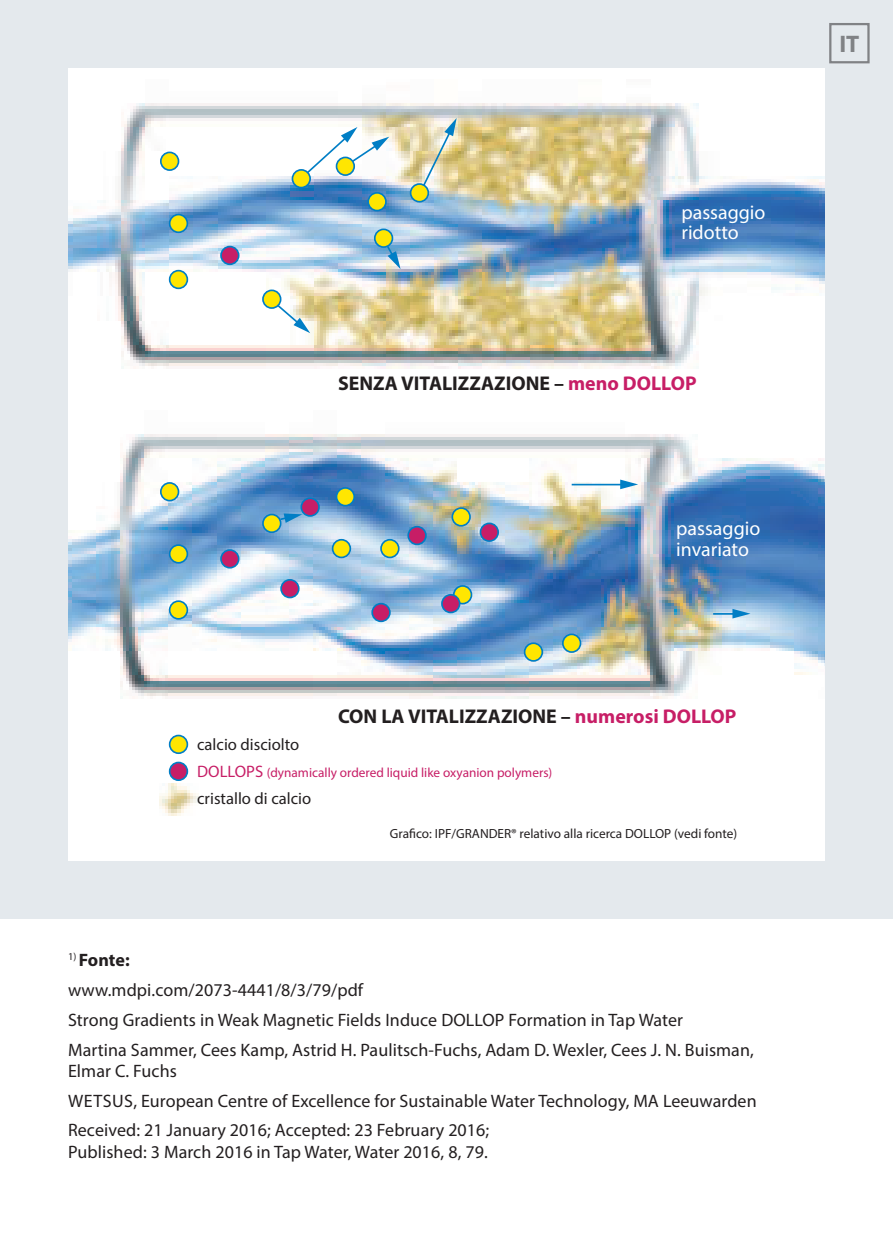
<style>
.page{position:relative;width:893px;height:1259px;background:#fff}
.page>*{position:absolute;margin:0;border:0;box-sizing:border-box;transform-origin:0 0}
.t1{font:700 24px "Myriad Pro";color:#808285}
.t2{font:700 19.8px "Myriad Pro";color:#231f20}
.t3{font:19.8px/20.7px "Myriad Pro";color:#fff}
.t4{font:18px/29.7px "Myriad Pro";letter-spacing:.005em;color:#231f20}
.t5{font:16.5px "Myriad Pro";color:#231f20}
.t6{font:13.2px "Myriad Pro";color:#231f20}
.t7{font:13.2px "Myriad Pro";color:#c71e66}
.s1{color:#c71e66}
.s2{font-size:16.5px}
.s3{font-weight:700}
</style>
<div class="page">
<div style="left:0;top:0;width:893px;height:918px;background:#e4e9ed"></div>
<div style="left:68px;top:68px;width:757px;height:792px;background:#fff"></div>
<img style="left:68px;top:103px;width:757px;height:266px">
<img style="left:68px;top:434px;width:757px;height:265px">
<img style="left:159px;top:783px;width:40px;height:32px">
<div style="left:161px;top:152px;width:17px;height:18px;background:#ffe601;border-radius:50%"></div>
<div style="left:160px;top:152px;width:19px;height:19px;border:2px solid #007ec5;border-radius:50%"></div>
<div style="left:170px;top:215px;width:17px;height:17px;background:#ffe601;border-radius:50%"></div>
<div style="left:169px;top:214px;width:19px;height:19px;border:2px solid #007ec5;border-radius:50%"></div>
<div style="left:221px;top:247px;width:18px;height:17px;background:#c71e66;border-radius:50%"></div>
<div style="left:220px;top:246px;width:20px;height:19px;border:2px solid #007ec5;border-radius:50%"></div>
<div style="left:336px;top:157px;width:19px;height:19px;border:2px solid #007ec5;border-radius:50%"></div>
<div style="left:292px;top:170px;width:18px;height:18px;background:#ffe601;border-radius:50%"></div>
<div style="left:292px;top:169px;width:19px;height:19px;border:2px solid #007ec5;border-radius:50%"></div>
<div style="left:368px;top:193px;width:18px;height:18px;background:#ffe601;border-radius:50%"></div>
<div style="left:367px;top:192px;width:20px;height:19px;border:2px solid #007ec5;border-radius:50%"></div>
<div style="left:263px;top:290px;width:18px;height:18px;background:#ffe601;border-radius:50%"></div>
<div style="left:262px;top:289px;width:19px;height:20px;border:2px solid #007ec5;border-radius:50%"></div>
<div style="left:375px;top:229px;width:17px;height:18px;background:#ffe601;border-radius:50%"></div>
<div style="left:374px;top:228px;width:19px;height:20px;border:2px solid #007ec5;border-radius:50%"></div>
<div style="left:411px;top:184px;width:17px;height:18px;background:#ffe601;border-radius:50%"></div>
<div style="left:410px;top:183px;width:19px;height:19px;border:2px solid #007ec5;border-radius:50%"></div>
<div style="left:170px;top:271px;width:17px;height:17px;background:#ffe601;border-radius:50%"></div>
<div style="left:169px;top:270px;width:19px;height:19px;border:2px solid #007ec5;border-radius:50%"></div>
<svg style="left:276px;top:303px;width:34px;height:30px"></svg>
<svg style="left:305px;top:127px;width:84px;height:48px"></svg>
<svg style="left:422px;top:118px;width:35px;height:69px;background:#d7d5b7"></svg>
<svg style="left:385px;top:244px;width:16px;height:25px"></svg>
<div style="left:161px;top:483px;width:17px;height:17px;background:#ffe601;border-radius:50%"></div>
<div style="left:160px;top:482px;width:19px;height:19px;border:2px solid #007ec5;border-radius:50%"></div>
<div style="left:170px;top:545px;width:17px;height:18px;background:#ffe601;border-radius:50%"></div>
<div style="left:169px;top:544px;width:19px;height:19px;border:2px solid #007ec5;border-radius:50%"></div>
<div style="left:221px;top:550px;width:18px;height:18px;background:#c71e66;border-radius:50%"></div>
<div style="left:220px;top:549px;width:20px;height:19px;border:2px solid #007ec5;border-radius:50%"></div>
<div style="left:301px;top:498px;width:18px;height:18px;background:#c71e66;border-radius:50%"></div>
<div style="left:300px;top:497px;width:20px;height:20px;border:2px solid #007ec5;border-radius:50%"></div>
<div style="left:281px;top:580px;width:18px;height:17px;background:#c71e66;border-radius:50%"></div>
<div style="left:280px;top:579px;width:20px;height:19px;border:2px solid #007ec5;border-radius:50%"></div>
<div style="left:408px;top:527px;width:18px;height:17px;background:#c71e66;border-radius:50%"></div>
<div style="left:407px;top:526px;width:20px;height:19px;border:2px solid #007ec5;border-radius:50%"></div>
<div style="left:372px;top:603px;width:18px;height:18px;background:#c71e66;border-radius:50%"></div>
<div style="left:371px;top:603px;width:20px;height:19px;border:2px solid #007ec5;border-radius:50%"></div>
<div style="left:480px;top:523px;width:18px;height:18px;background:#c71e66;border-radius:50%"></div>
<div style="left:480px;top:522px;width:19px;height:20px;border:2px solid #007ec5;border-radius:50%"></div>
<div style="left:337px;top:488px;width:17px;height:17px;background:#ffe601;border-radius:50%"></div>
<div style="left:336px;top:487px;width:19px;height:19px;border:2px solid #007ec5;border-radius:50%"></div>
<div style="left:263px;top:514px;width:18px;height:18px;background:#ffe601;border-radius:50%"></div>
<div style="left:262px;top:514px;width:19px;height:19px;border:2px solid #007ec5;border-radius:50%"></div>
<div style="left:333px;top:540px;width:17px;height:17px;background:#ffe601;border-radius:50%"></div>
<div style="left:332px;top:539px;width:19px;height:19px;border:2px solid #007ec5;border-radius:50%"></div>
<div style="left:454px;top:586px;width:17px;height:17px;background:#ffe601;border-radius:50%"></div>
<div style="left:453px;top:585px;width:19px;height:19px;border:2px solid #007ec5;border-radius:50%"></div>
<div style="left:452px;top:508px;width:18px;height:18px;background:#ffe601;border-radius:50%"></div>
<div style="left:451px;top:507px;width:20px;height:19px;border:2px solid #007ec5;border-radius:50%"></div>
<div style="left:381px;top:540px;width:18px;height:17px;background:#ffe601;border-radius:50%"></div>
<div style="left:380px;top:539px;width:20px;height:19px;border:2px solid #007ec5;border-radius:50%"></div>
<div style="left:525px;top:643px;width:17px;height:18px;background:#ffe601;border-radius:50%"></div>
<div style="left:524px;top:642px;width:19px;height:20px;border:2px solid #007ec5;border-radius:50%"></div>
<div style="left:563px;top:634px;width:17px;height:18px;background:#ffe601;border-radius:50%"></div>
<div style="left:562px;top:633px;width:19px;height:20px;border:2px solid #007ec5;border-radius:50%"></div>
<div style="left:170px;top:601px;width:17px;height:18px;background:#ffe601;border-radius:50%"></div>
<div style="left:169px;top:600px;width:19px;height:19px;border:2px solid #007ec5;border-radius:50%"></div>
<div style="left:170px;top:735px;width:17px;height:18px;background:#ffe601;border-radius:50%"></div>
<div style="left:169px;top:734px;width:19px;height:20px;border:2px solid #007ec5;border-radius:50%"></div>
<div style="left:170px;top:762px;width:17px;height:18px;background:#c71e66;border-radius:50%"></div>
<div style="left:169px;top:761px;width:19px;height:20px;border:2px solid #007ec5;border-radius:50%"></div>
<hr style="left:572px;top:484px;width:51px;height:1px;background:#007ec5">
<svg style="left:620px;top:479px;width:18px;height:10px"></svg>
<hr style="left:713px;top:613px;width:23px;height:2px;background:#007ec5">
<svg style="left:732px;top:609px;width:18px;height:9px"></svg>
<svg style="left:278px;top:513px;width:24px;height:10px"></svg>
<div style="left:442px;top:595px;width:18px;height:17px;background:#c71e66;border-radius:50%"></div>
<div style="left:441px;top:594px;width:19px;height:19px;border:2px solid #007ec5;border-radius:50%"></div>
<div style="left:829px;top:23px;width:41px;height:40px;border:2px solid #808285"></div>
<p class="t3" style="left:681px;top:203px;width:86px">passaggio ridotto</p>
<p class="t2" style="left:338px;top:374px;width:360px">SENZA VITALIZZAZIONE – <span class="s1">meno DOLLOP</span></p>
<p class="t3" style="left:676px;top:520px;width:86px">passaggio invariato</p>
<p class="t2" style="left:338px;top:706px;width:400px">CON LA VITALIZZAZIONE – <span class="s1">numerosi DOLLOP</span></p>
<p class="t5" style="left:197px;top:738px;width:103px">calcio disciolto</p>
<p class="t7" style="left:197px;top:767px;width:357px"><span class="s2">DOLLOPS</span> (dynamically ordered liquid like oxyanion polymers)</p>
<p class="t5" style="left:197px;top:792px;width:115px">cristallo di calcio</p>
<p class="t6" style="left:390px;top:828px;width:349px">Grafico: IPF/GRANDER® relativo alla ricerca DOLLOP (vedi fonte)</p>
<p class="t4" style="left:68px;top:946px;width:687px"><sup>1)</sup> <span class="s3">Fonte:<br></span>www.mdpi.com/2073-4441/8/3/79/pdf<br>Strong Gradients in Weak Magnetic Fields Induce DOLLOP Formation in Tap Water<br>Martina Sammer, Cees Kamp, Astrid H. Paulitsch-Fuchs, Adam D. Wexler, Cees J. N. Buisman,</p>
<p class="t4" style="left:68px;top:1056px;width:690px">Elmar C. Fuchs<br>WETSUS, European Centre of Excellence for Sustainable Water Technology, MA Leeuwarden<br>Received: 21 January 2016; Accepted: 23 February 2016;</p>
<p class="t4" style="left:68px;top:1137px;width:421px">Published: 3 March 2016 in Tap Water, Water 2016, 8, 79.</p>
<h1 class="t1" style="left:839px;top:32px;width:22px">IT</h1>
</div>
